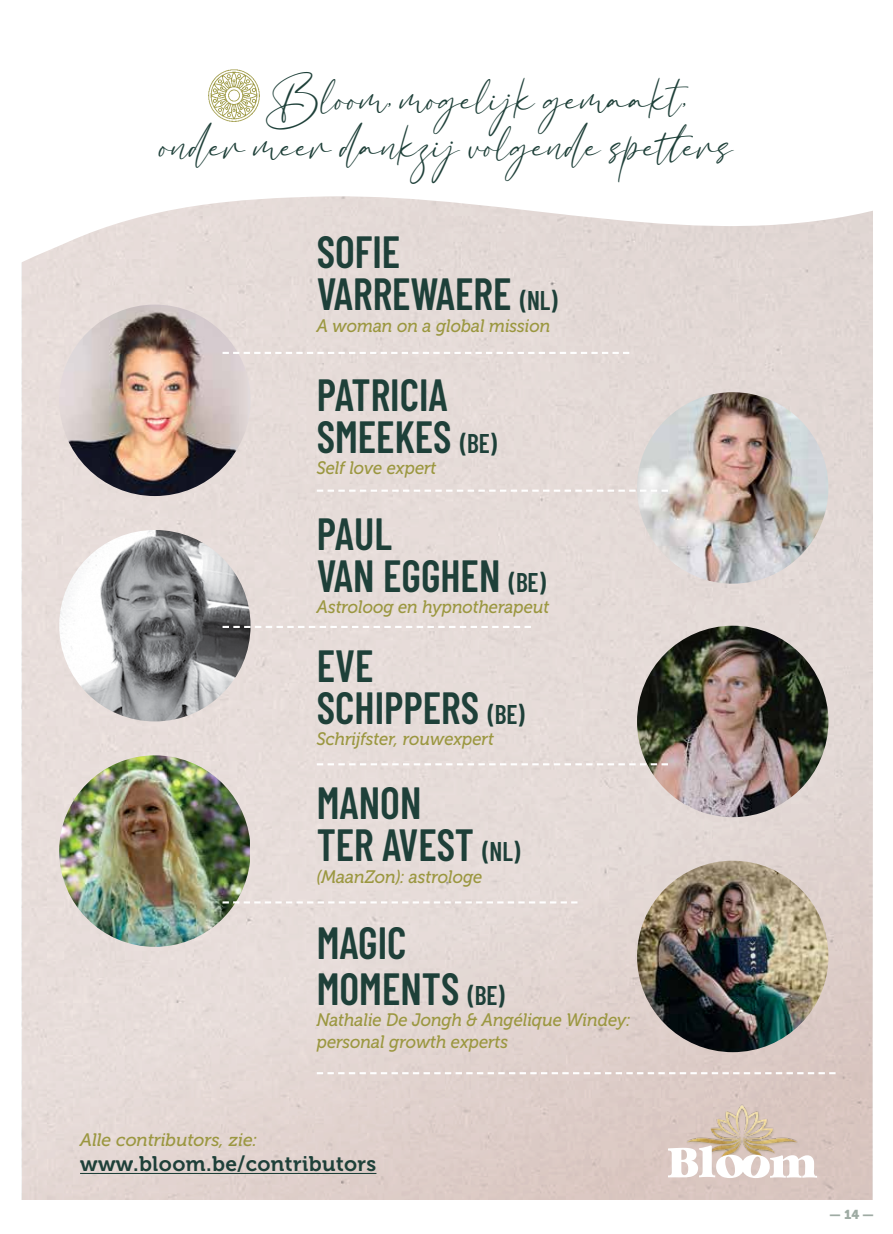
<style>
.page{position:relative;width:893px;height:1234px;background:#fff}
.page>*{position:absolute;margin:0;border:0;box-sizing:border-box;transform-origin:0 0}
.t1{font:47.25px/46.8px "Bacalisties";color:#1e4039;scale:.94 1}
.t2{font:600 45px/42px "Barlow Condensed";color:#1e4039;scale:.94 1}
.t3{font:21px "Museo 700";letter-spacing:.02em;color:#1e4039}
.t4{font:italic 18px/21.6px "Museo 500";color:#9b9740;scale:.94 1}
.t5{font:italic 18px "Museo 500";color:#9b9740}
.t6{font:12.9px "Museo 900";color:#9eaba3}
.s1{font-size:27px}
</style>
<div class="page">
<div style="left:22px;top:304px;width:850px;height:400px;background:#e5dcd8"></div>
<div style="left:22px;top:704px;width:850px;height:495px;background:linear-gradient(to right,#e8dedb,#dbccc8)"></div>
<img style="left:637px;top:392px;width:191px;height:191px;border-radius:96px">
<img style="left:59px;top:304px;width:192px;height:192px;border-radius:96px">
<img style="left:637px;top:625px;width:191px;height:192px;border-radius:96px">
<img style="left:637px;top:860px;width:191px;height:191px;border-radius:96px">
<img style="left:59px;top:530px;width:192px;height:191px;border-radius:96px">
<img style="left:59px;top:755px;width:191px;height:191px">
<hr style="left:80px;top:1172px;width:296px;height:1px;background:#1e4039">
<svg style="left:223px;top:352px;width:406px;height:2px"></svg>
<svg style="left:317px;top:489px;width:351px;height:2px"></svg>
<svg style="left:317px;top:763px;width:351px;height:2px"></svg>
<svg style="left:317px;top:1071px;width:519px;height:2px"></svg>
<svg style="left:223px;top:625px;width:308px;height:3px"></svg>
<svg style="left:223px;top:901px;width:354px;height:2px"></svg>
<svg style="left:21px;top:196px;width:852px;height:108px;fill:#e5dbd8"></svg>
<img style="left:208px;top:69px;width:52px;height:53px">
<img style="left:683px;top:1095px;width:118px;height:50px">
<svg style="left:668px;top:1145px;width:149px;height:32px"></svg>
<h1 class="t1" style="left:160px;top:63px;width:611px;text-indent:106px">Bloom, mogelijk gemaakt, onder meer dankzij volgende spetters</h1>
<h2 class="t2" style="left:317px;top:228px;width:258px">SOFIE<br>VARREWAERE <span class="s1">(NL)</span></h2>
<p class="t4" style="left:317px;top:315px;width:250px">A woman on a global mission</p>
<h2 class="t2" style="left:317px;top:370px;width:193px">PATRICIA<br>SMEEKES <span class="s1">(BE)</span></h2>
<p class="t4" style="left:317px;top:457px;width:129px">Self love expert</p>
<h2 class="t2" style="left:317px;top:509px;width:245px">PAUL<br>VAN EGGHEN <span class="s1">(BE)</span></h2>
<p class="t4" style="left:317px;top:596px;width:249px">Astroloog en hypnotherapeut</p>
<h2 class="t2" style="left:317px;top:641px;width:222px">EVE<br>SCHIPPERS <span class="s1">(BE)</span></h2>
<p class="t4" style="left:317px;top:728px;width:190px">Schrijfster, rouwexpert</p>
<h2 class="t2" style="left:317px;top:778px;width:218px">MANON<br>TER AVEST <span class="s1">(NL)</span></h2>
<p class="t4" style="left:317px;top:865px;width:178px">(MaanZon): astrologe</p>
<h2 class="t2" style="left:317px;top:917px;width:201px;line-height:45px">MAGIC<br>MOMENTS <span class="s1">(BE)</span></h2>
<p class="t4" style="left:317px;top:1008px;width:335px">Nathalie De Jongh &amp; Angélique Windey: personal growth experts</p>
<p class="t5" style="left:80px;top:1129px;width:178px">Alle contributors, zie:</p>
<p class="t3" style="left:80px;top:1152px;width:298px">www.bloom.be/contributors</p>
<p class="t6" style="left:829px;top:1206px;width:46px">— 14 —</p>
</div>
